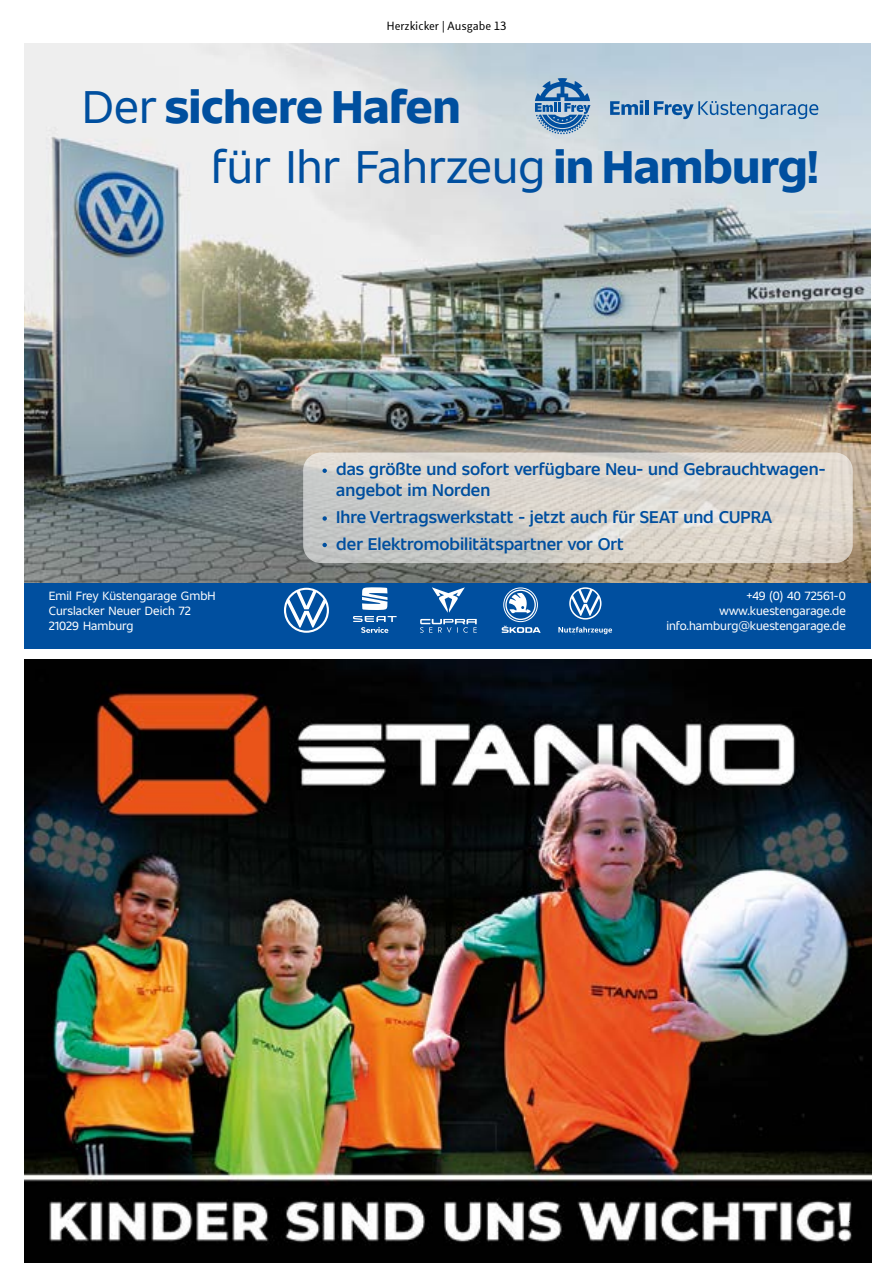
<style>
.page{position:relative;width:893px;height:1263px;background:#fff}
.page>*{position:absolute;margin:0;border:0;box-sizing:border-box;transform-origin:0 0}
.t1{font:900 48px/60.3px "EF Sans";color:#004f9f}
.t2{font:600 17.85px/21.3px "EF Sans";color:#004f9f}
.t3{font:12.45px/15px "EF Sans";color:#fff}
.t4{font:12px "Submariner R24";color:#000}
.s1{font-weight:400}
</style>
<div class="page">
<img style="left:24px;top:43px;width:846px;height:540px">
<div style="left:24px;top:583px;width:846px;height:65px;background:#004f9f"></div>
<svg style="left:610px;top:100px;width:33px;height:15px"></svg>
<hr style="left:645px;top:100px;width:3px;height:15px;background:#004f9f">
<svg style="left:654px;top:101px;width:164px;height:18px;background:#8caecc"></svg>
<svg style="left:535px;top:78px;width:55px;height:56px;background:#6d97c0"></svg>
<svg style="left:284px;top:588px;width:45px;height:45px"></svg>
<svg style="left:353px;top:616px;width:44px;height:17px"></svg>
<svg style="left:362px;top:587px;width:25px;height:23px"></svg>
<svg style="left:432px;top:587px;width:33px;height:26px"></svg>
<svg style="left:420px;top:619px;width:57px;height:14px"></svg>
<div style="left:504px;top:588px;width:34px;height:34px;border:1px solid #fff;border-radius:50%"></div>
<svg style="left:505px;top:589px;width:31px;height:31px"></svg>
<svg style="left:502px;top:626px;width:39px;height:7px"></svg>
<svg style="left:569px;top:587px;width:32px;height:33px"></svg>
<svg style="left:558px;top:627px;width:54px;height:7px"></svg>
<svg style="left:303px;top:452px;width:550px;height:111px;background:#d6d2cb"></svg>
<svg style="left:322px;top:468px;width:5px;height:5px"></svg>
<svg style="left:322px;top:516px;width:5px;height:5px"></svg>
<svg style="left:322px;top:543px;width:5px;height:4px"></svg>
<img style="left:24px;top:660px;width:847px;height:603px">
<p class="t4" style="left:386px;top:18px;width:122px">Herzkicker | Ausgabe 13</p>
<h1 class="t1" style="left:211px;top:74px;width:609px;text-indent:-129px"><span class="s1">Der</span> sichere Hafen<br><span class="s1">für Ihr Fahrzeug</span> in Hamburg!</h1>
<p class="t2" style="left:336px;top:457px;width:491px">das größte und sofort verfügbare Neu- und Gebrauchtwagen&shy;angebot im Norden</p>
<p class="t2" style="left:336px;top:503px;width:437px;line-height:26.7px">Ihre Vertragswerkstatt - jetzt auch für SEAT und CUPRA der Elektromobilitätspartner vor Ort</p>
<p class="t3" style="left:49px;top:587px;width:168px">Emil Frey Küstengarage GmbH<br>Curslacker Neuer Deich 72<br>21029 Hamburg</p>
<p class="t3" style="left:666px;top:587px;width:181px;text-align:right">+49 (0) 40 72561-0 www.kuestengarage.de info.hamburg@kuestengarage.de</p>
</div>
